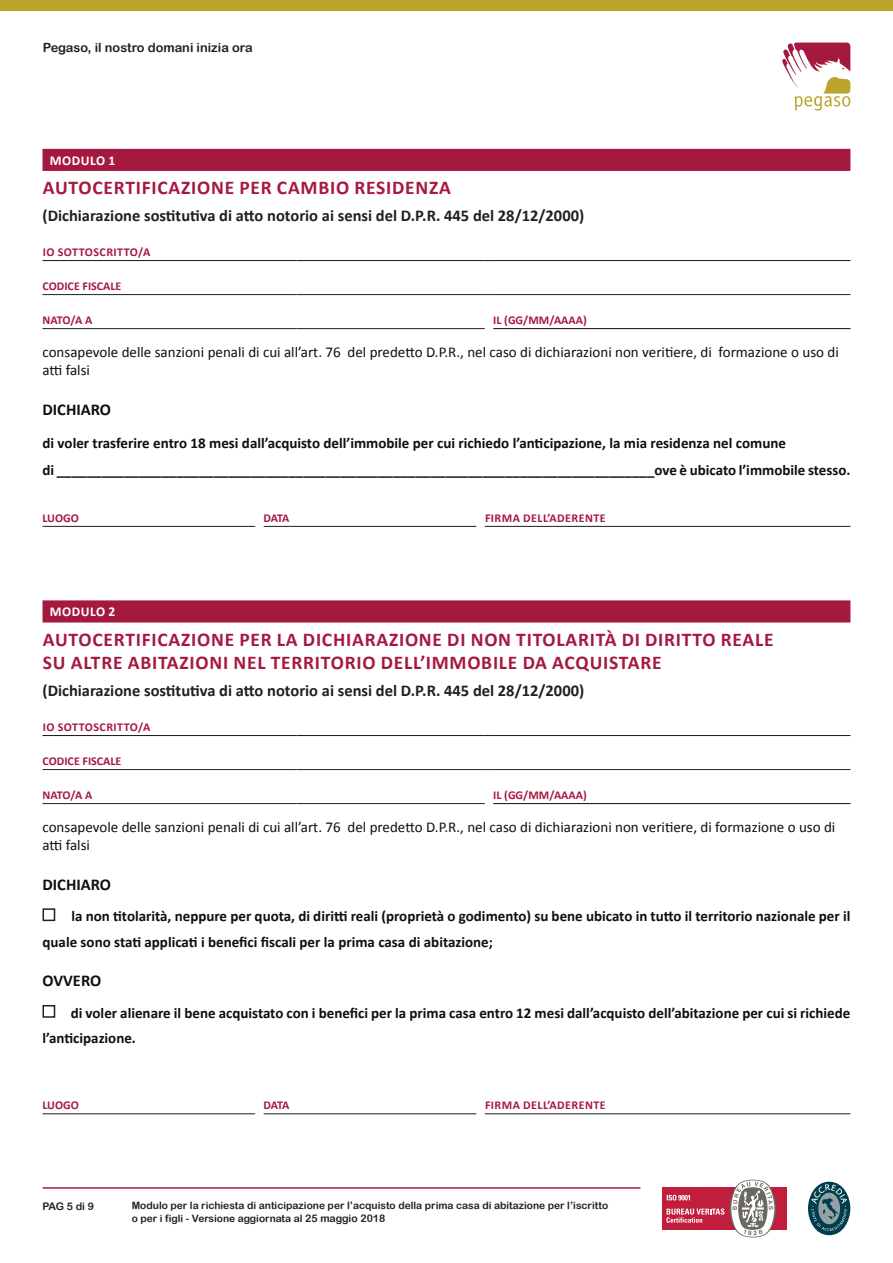
<style>
.page{position:relative;width:893px;height:1263px;background:#fff}
.page>*{position:absolute;margin:0;border:0;box-sizing:border-box;transform-origin:0 0}
.t1{font:700 19.5px "Calibri";letter-spacing:.04em;color:#a6193f}
.t2{font:700 16.5px "Calibri";color:#231f20}
.t3{font:700 16.5px "Calibri";color:#130c13}
.t4{font:700 15px/25.5px "Calibri";color:#130c13}
.t5{font:15px/18px "Calibri";color:#130c13}
.t6{font:700 13.5px "Calibri";letter-spacing:.04em;color:#fff}
.t7{font:12.75px "Arial Rounded MT Bold";color:#231f20}
.t8{font:700 12px "Calibri";color:#a6193f}
.t9{font:700 12px "Calibri";letter-spacing:.04em;color:#a6193f}
.t10{font:10.5px "Arial Rounded MT Bold";color:#231f20}
.t11{font:10.2px/12.6px "Arial Rounded MT Bold";color:#231f20}
.s1{font-size:10.5px}
</style>
<div class="page">
<div style="left:662px;top:1187px;width:125px;height:43px;background:#c11e3d"></div>
<svg style="left:666px;top:1208px;width:58px;height:15px"></svg>
<svg style="left:730px;top:1179px;width:46px;height:58px"></svg>
<svg style="left:667px;top:1195px;width:23px;height:5px"></svg>
<div style="left:808px;top:1182px;width:42px;height:53px;background:#003d4d;border-radius:50%"></div>
<svg style="left:811px;top:1184px;width:36px;height:47px"></svg>
<hr style="left:43px;top:1187px;width:597px;height:2px;background:#a6193f">
<div style="left:0;top:0;width:893px;height:11px;background:#baa52a"></div>
<svg style="left:782px;top:42px;width:68px;height:69px"></svg>
<div style="left:43px;top:149px;width:807px;height:22px;background:#a6193f"></div>
<hr style="left:493px;top:328px;width:357px;height:1px;background:#130c13">
<hr style="left:43px;top:328px;width:245px;height:1px;background:#231f20">
<hr style="left:297px;top:328px;width:188px;height:1px;background:#231f20">
<hr style="left:43px;top:260px;width:245px;height:1px;background:#171419">
<hr style="left:297px;top:260px;width:188px;height:1px;background:#171419">
<hr style="left:493px;top:260px;width:357px;height:1px;background:#171419">
<hr style="left:43px;top:294px;width:245px;height:1px;background:#231f20">
<hr style="left:297px;top:294px;width:188px;height:1px;background:#231f20">
<hr style="left:493px;top:294px;width:357px;height:1px;background:#231f20">
<hr style="left:43px;top:526px;width:212px;height:1px;background:#231f20">
<hr style="left:264px;top:526px;width:212px;height:1px;background:#231f20">
<hr style="left:485px;top:526px;width:365px;height:1px;background:#231f20">
<div style="left:43px;top:600px;width:807px;height:22px;background:#a6193f"></div>
<hr style="left:493px;top:803px;width:357px;height:1px;background:#130c13">
<hr style="left:43px;top:803px;width:245px;height:1px;background:#231f20">
<hr style="left:297px;top:803px;width:188px;height:1px;background:#231f20">
<hr style="left:43px;top:735px;width:245px;height:1px;background:#171419">
<hr style="left:297px;top:735px;width:188px;height:1px;background:#171419">
<hr style="left:493px;top:735px;width:357px;height:1px;background:#171419">
<hr style="left:43px;top:769px;width:245px;height:1px;background:#231f20">
<hr style="left:297px;top:769px;width:188px;height:1px;background:#231f20">
<hr style="left:493px;top:769px;width:357px;height:1px;background:#231f20">
<div style="left:43px;top:908px;width:12px;height:13px;border:1px solid #231f20"></div>
<div style="left:43px;top:1005px;width:12px;height:13px;border:1px solid #231f20"></div>
<hr style="left:43px;top:1113px;width:212px;height:1px;background:#231f20">
<hr style="left:264px;top:1113px;width:212px;height:1px;background:#231f20">
<hr style="left:485px;top:1113px;width:365px;height:1px;background:#231f20">
<p class="t7" style="left:43px;top:40px;width:211px">Pegaso, il nostro domani inizia ora</p>
<p class="t6" style="left:50px;top:151px;width:67px">MODULO 1</p>
<p class="t1" style="left:43px;top:175px;width:410px">AUTOCERTIFICAZIONE PER CAMBIO RESIDENZA</p>
<p class="t2" style="left:43px;top:205px;width:543px">(Dichiarazione sostitutiva di atto notorio ai sensi del D.P.R. 445 del 28/12/2000)</p>
<p class="t9" style="left:43px;top:245px;width:109px">IO SOTTOSCRITTO/A</p>
<p class="t8" style="left:43px;top:279px;width:80px">CODICE FISCALE</p>
<p class="t8" style="left:43px;top:313px;width:51px">NATO/A A</p>
<p class="t8" style="left:493px;top:313px;width:95px">IL (GG/MM/AAAA)</p>
<p class="t5" style="left:43px;top:343px;width:798px">consapevole delle sanzioni penali di cui all’art. 76 del predetto D.P.R., nel caso di dichiarazioni non veritiere, di formazione o uso di atti falsi</p>
<p class="t3" style="left:43px;top:399px;width:70px">DICHIARO</p>
<p class="t4" style="left:43px;top:430px;width:745px">di voler trasferire entro 18 mesi dall’acquisto dell’immobile per cui richiedo l’anticipazione, la mia residenza nel comune</p>
<p class="t4" style="left:43px;top:457px;width:809px">di ________________________________________________________________________________ove è ubicato l’immobile stesso.</p>
<p class="t8" style="left:43px;top:510px;width:38px">LUOGO</p>
<p class="t8" style="left:264px;top:510px;width:27px">DATA</p>
<p class="t9" style="left:485px;top:510px;width:122px">FIRMA DELL’ADERENTE</p>
<p class="t6" style="left:50px;top:603px;width:67px">MODULO 2</p>
<p class="t1" style="left:43px;top:627px;width:732px">AUTOCERTIFICAZIONE PER LA DICHIARAZIONE DI NON TITOLARITÀ DI DIRITTO REALE</p>
<p class="t1" style="left:43px;top:650px;width:620px">SU ALTRE ABITAZIONI NEL TERRITORIO DELL’IMMOBILE DA ACQUISTARE</p>
<p class="t2" style="left:43px;top:680px;width:543px">(Dichiarazione sostitutiva di atto notorio ai sensi del D.P.R. 445 del 28/12/2000)</p>
<p class="t9" style="left:43px;top:720px;width:109px">IO SOTTOSCRITTO/A</p>
<p class="t8" style="left:43px;top:754px;width:80px">CODICE FISCALE</p>
<p class="t8" style="left:43px;top:788px;width:51px">NATO/A A</p>
<p class="t8" style="left:493px;top:788px;width:95px">IL (GG/MM/AAAA)</p>
<p class="t5" style="left:43px;top:818px;width:794px">consapevole delle sanzioni penali di cui all’art. 76 del predetto D.P.R., nel caso di dichiarazioni non veritiere, di formazione o uso di atti falsi</p>
<p class="t3" style="left:43px;top:873px;width:70px">DICHIARO</p>
<p class="t4" style="left:43px;top:903px;width:809px;text-indent:29px">la non titolarità, neppure per quota, di diritti reali (proprietà o godimento) su bene ubicato in tutto il territorio nazionale per il quale sono stati applicati i benefici fiscali per la prima casa di abitazione;</p>
<p class="t3" style="left:43px;top:970px;width:60px">OVVERO</p>
<p class="t4" style="left:43px;top:1000px;width:809px;text-indent:28px">di voler alienare il bene acquistato con i benefici per la prima casa entro 12 mesi dall’acquisto dell’abitazione per cui si richiede l’anticipazione.</p>
<p class="t8" style="left:43px;top:1097px;width:38px">LUOGO</p>
<p class="t8" style="left:264px;top:1097px;width:27px">DATA</p>
<p class="t9" style="left:485px;top:1097px;width:122px">FIRMA DELL’ADERENTE</p>
<p class="t10" style="left:43px;top:1199px;width:53px">PAG 5 di 9</p>
<p class="t11" style="left:132px;top:1199px;width:478px">Modulo per la richiesta di anticipazione per l’acquisto della prima casa di abitazione per l’iscritto o per i figli - Versione aggiornata al <span class="s1">25 maggio 2018</span></p>
</div>
